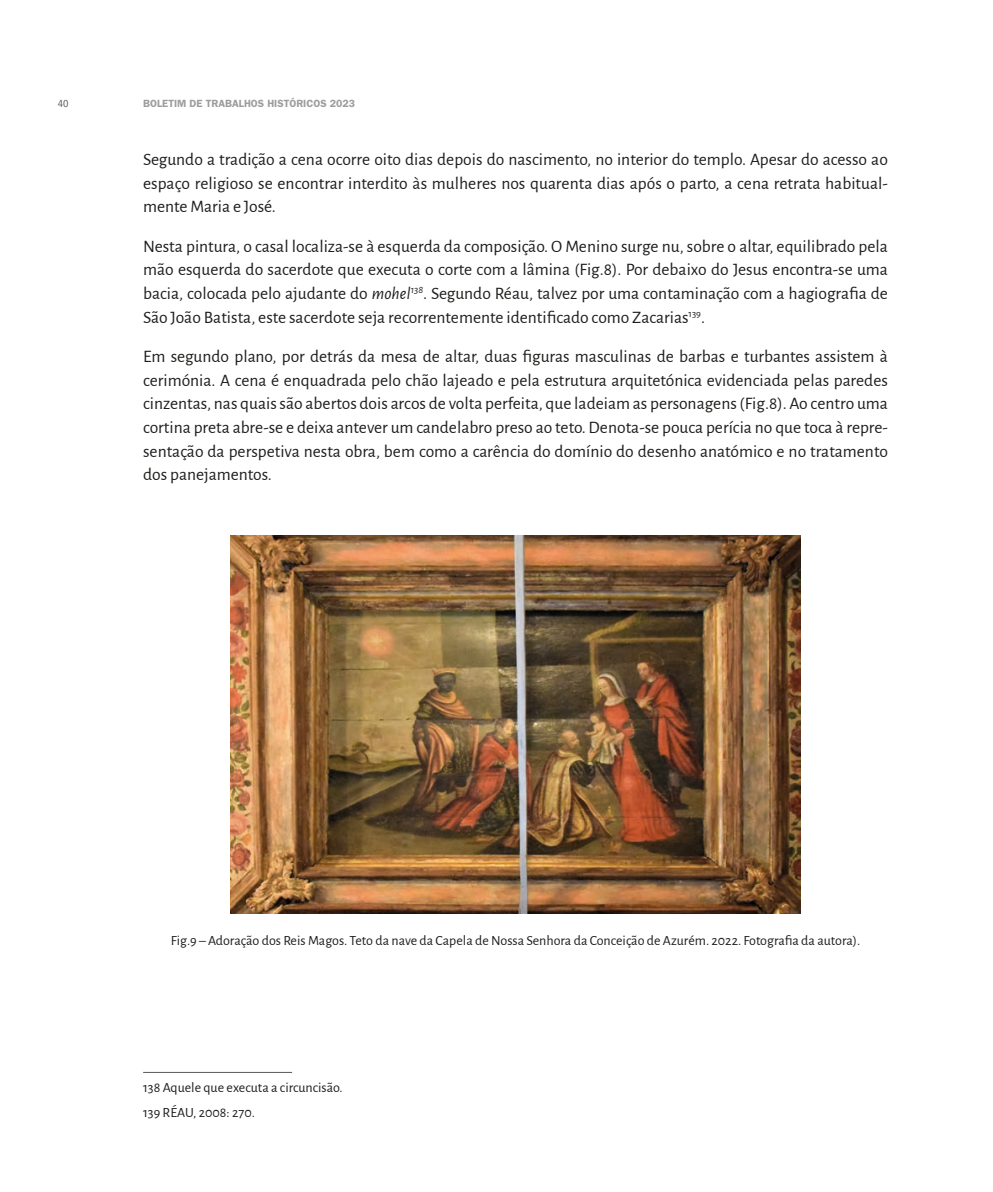
<style>
.page{position:relative;width:993px;height:1192px;background:#fff}
.page>*{position:absolute;margin:0;border:0;box-sizing:border-box;transform-origin:0 0}
.t1{font:17.5px/23.6px "Alegreya Sans";color:#1d1d1b;text-align:justify}
.t2{font:14px/24.8px "Alegreya Sans";color:#1d1d1b}
.t3{font:600 10.5px "ITC Franklin Gothic Std";color:#9d9d9d}
.t4{font:condensed 10.5px "ITC Franklin Gothic Std";color:#575756}
.s1{font-style:italic}
</style>
<div class="page">
<img style="left:230px;top:535px;width:570px;height:378px">
<hr style="left:143px;top:1072px;width:149px;height:1px;background:#575756">
<p class="t4" style="left:58px;top:97px;width:12px">40</p>
<p class="t3" style="left:143px;top:97px;width:213px">BOLETIM DE TRABALHOS HISTÓRICOS 2023</p>
<p class="t1" style="left:143px;top:147px;width:746px">Segundo a tradição a cena ocorre oito dias depois do nascimento, no interior do templo. Apesar do acesso ao espaço religioso se encontrar interdito às mulheres nos quarenta dias após o parto, a cena retrata habitual&shy;mente Maria e José.</p>
<p class="t1" style="left:143px;top:233px;width:746px">Nesta pintura, o casal localiza-se à esquerda da composição. O Menino surge nu, sobre o altar, equilibrado pela mão esquerda do sacerdote que executa o corte com a lâmina (Fig.8). Por debaixo do Jesus encontra-se uma bacia, colocada pelo ajudante do <span class="s1">mohel</span><sup>138</sup>. Segundo Réau, talvez por uma contaminação com a hagiografia de São João Batista, este sacerdote seja recorrentemente identificado como Zacarias<sup>139</sup>.</p>
<p class="t1" style="left:143px;top:344px;width:746px">Em segundo plano, por detrás da mesa de altar, duas figuras masculinas de barbas e turbantes assistem à cerimónia. A cena é enquadrada pelo chão lajeado e pela estrutura arquitetónica evidenciada pelas paredes cinzentas, nas quais são abertos dois arcos de volta perfeita, que ladeiam as personagens (Fig.8). Ao centro uma cortina preta abre-se e deixa antever um candelabro preso ao teto. Denota-se pouca perícia no que toca à repre&shy;sentação da perspetiva nesta obra, bem como a carência do domínio do desenho anatómico e no tratamento dos panejamentos.</p>
<p class="t2" style="left:171px;top:927px;width:690px">Fig.9 – Adoração dos Reis Magos. Teto da nave da Capela de Nossa Senhora da Conceição de Azurém. 2022. Fotografia da autora).</p>
<p class="t2" style="left:143px;top:1074px;width:201px">138 Aquele que executa a circuncisão.<br>139 RÉAU, 2008: 270.</p>
</div>
